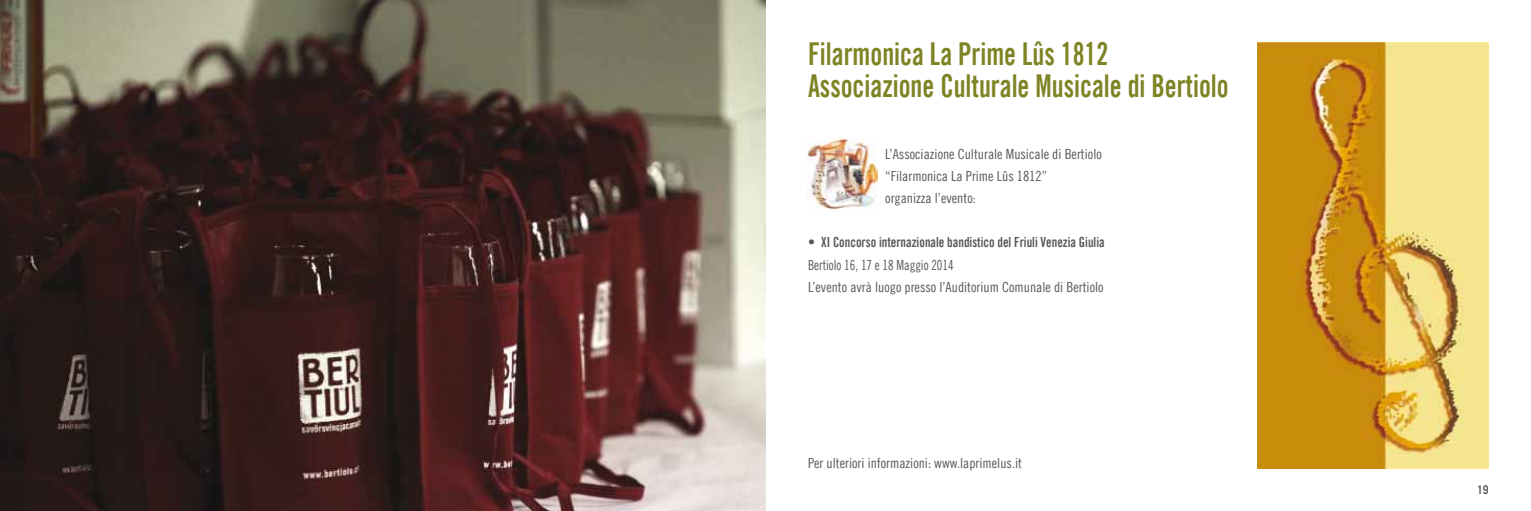
<style>
.page{position:relative;width:1531px;height:511px;background:#fff}
.page>*{position:absolute;margin:0;border:0;box-sizing:border-box;transform-origin:0 0}
.t1{font:31.5px/31.5px "Trade Gothic LT Bold Cond Twenty";color:#7e8424;scale:.85 1}
.t2{font:13.95px/22px "Trade Gothic LT Cond Eighteen";color:#58585a}
.t3{font:13.95px/22px "Trade Gothic LT Cond Eighteen";color:#58585a;scale:.9 1}
.t4{font:13.95px "Trade Gothic LT Bold Cond Twenty";color:#58585a}
.t5{font:700 12px "Trade Gothic LT";color:#58585a;scale:.85 1}
</style>
<div class="page">
<img style="left:1257px;top:43px;width:231px;height:425px">
<img style="left:808px;top:139px;width:69px;height:71px">
<img style="left:0;top:0;width:765px;height:510px">
<h1 class="t1" style="left:808px;top:38px;width:496px">Filarmonica La Prime Lûs 1812<br>Associazione Culturale Musicale di Bertiolo</h1>
<p class="t2" style="left:885px;top:143px;width:218px">L’Associazione Culturale Musicale di Bertiolo “Filarmonica La Prime Lûs 1812”<br>organizza l’evento:</p>
<p class="t4" style="left:808px;top:234px;width:298px">• XI Concorso internazionale bandistico del Friuli Venezia Giulia</p>
<p class="t3" style="left:808px;top:253px;width:330px">Bertiolo 16, 17 e 18 Maggio 2014<br>L’evento avrà luogo presso l’Auditorium Comunale di Bertiolo</p>
<p class="t2" style="left:808px;top:452px;width:216px">Per ulteriori informazioni: www.laprimelus.it</p>
<p class="t5" style="left:1477px;top:482px;width:15px">19</p>
</div>
